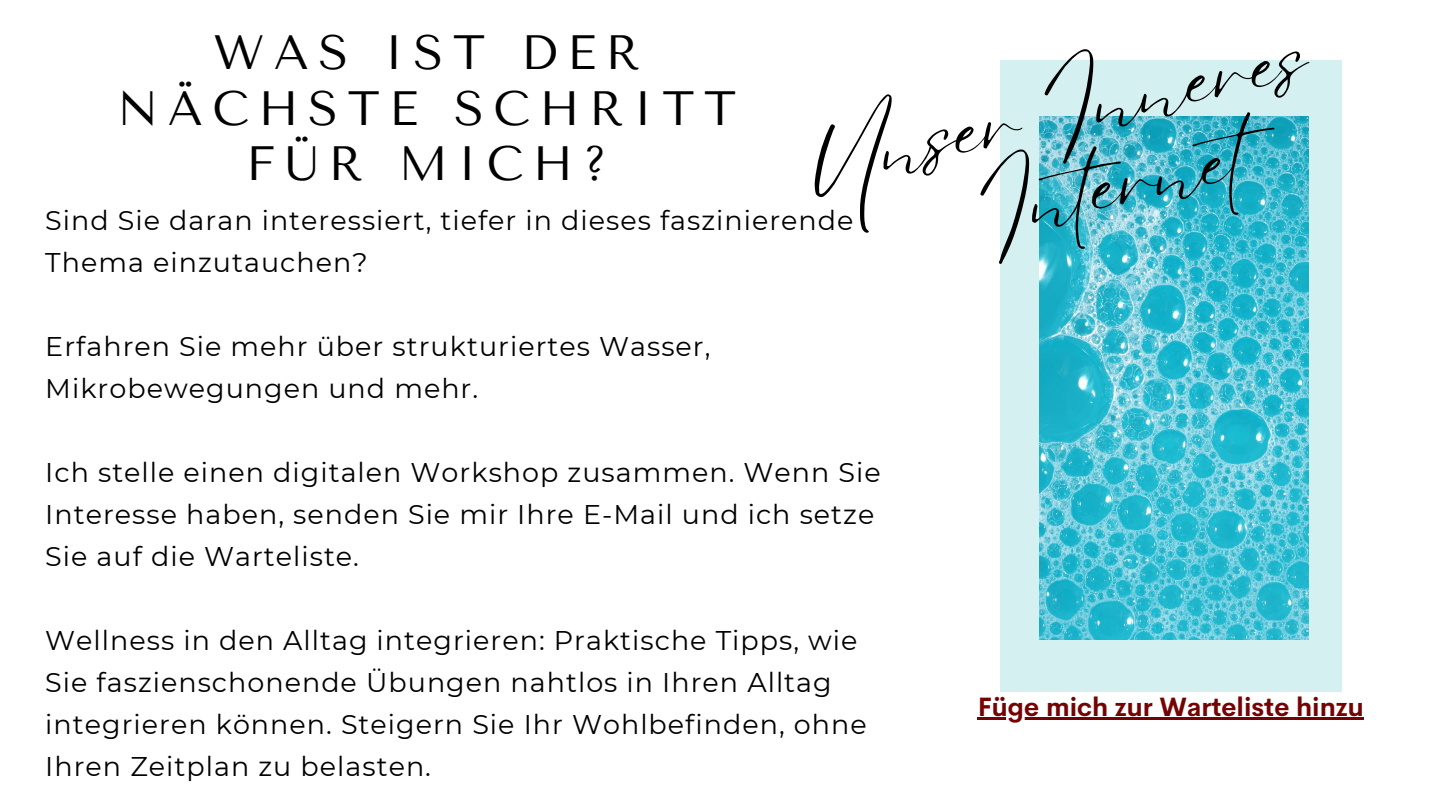
<style>
.page{position:relative;width:1440px;height:810px;background:#fff}
.page>*{position:absolute;margin:0;border:0;box-sizing:border-box;transform-origin:0 0}
.t1{font:87.1px "Eyesome Script";color:#000}
.t2{font:48px/55.5px "Tenor Sans";letter-spacing:.2em;color:#000;text-align:center}
.t3{font:27px/42px "Montserrat";letter-spacing:.04em;color:#000}
.t4{font:700 26px "Cerebri Sans";color:#760303}
</style>
<div class="page">
<div style="left:1000px;top:61px;width:342px;height:631px;background:#d4f0f0"></div>
<img style="left:1040px;top:117px;width:268px;height:523px">
<hr style="left:978px;top:717px;width:386px;height:2px;background:#760303">
<p class="t2" style="left:118px;top:25px;width:620px">WAS IST DER<br>NÄCHSTE SCHRITT<br>FÜR MICH?</p>
<p class="t1" style="left:793px;top:107px;width:514px;rotate:-12deg">Unser Inneres</p>
<p class="t1" style="left:968px;top:155px;width:272px;rotate:-12deg">Internet</p>
<p class="t3" style="left:45px;top:199px;width:810px">Sind Sie daran interessiert, tiefer in dieses faszinierende<br>Thema einzutauchen?</p>
<p class="t3" style="left:45px;top:325px;width:667px">Erfahren Sie mehr über strukturiertes Wasser,<br>Mikrobewegungen und mehr.</p>
<p class="t3" style="left:45px;top:451px;width:837px">Ich stelle einen digitalen Workshop zusammen. Wenn Sie<br>Interesse haben, senden Sie mir Ihre E-Mail und ich setze<br>Sie auf die Warteliste.</p>
<p class="t3" style="left:45px;top:619px;width:823px">Wellness in den Alltag integrieren: Praktische Tipps, wie Sie faszienschonende Übungen nahtlos in Ihren Alltag integrieren können. Steigern Sie Ihr Wohlbefinden, ohne Ihren Zeitplan zu belasten.</p>
<p class="t4" style="left:978px;top:690px;width:388px">Füge mich zur Warteliste hinzu</p>
</div>
